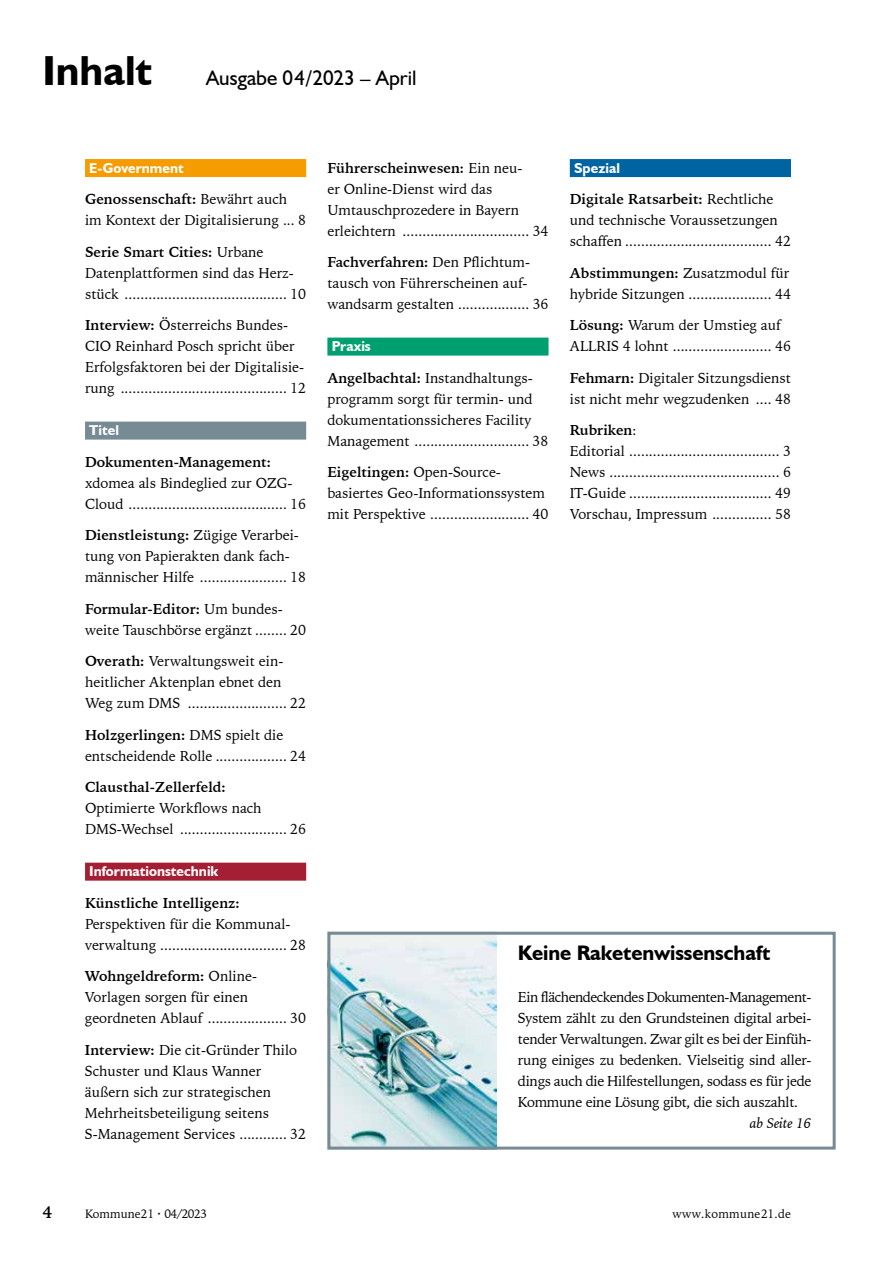
<style>
.page{position:relative;width:893px;height:1263px;background:#fff}
.page>*{position:absolute;margin:0;border:0;box-sizing:border-box;transform-origin:0 0}
.t1{font:700 42px "Humanist 521 BT";color:#000}
.t2{font:700 21px "Humanist 521 BT";letter-spacing:-.005em;color:#000}
.t3{font:21px "Humanist 521 BT";color:#000}
.t4{font:700 16.5px "Iowan Old Style BT";color:#000}
.t5{font:14.25px/21px "Iowan Old Style BT";color:#000}
.t6{font:700 14.25px "Iowan Old Style BT";color:#000}
.t7{font:700 14.25px "Humanist 521 BT";color:#fff}
.t8{font:italic 14.25px "Iowan Old Style BT";letter-spacing:-.02em;color:#000}
.t9{font:12px "Iowan Old Style BT";color:#000}
.t10{font:12px "Iowan Old Style BT";letter-spacing:.02em;color:#000}
.s1{font-weight:700}
</style>
<div class="page">
<img style="left:331px;top:936px;width:166px;height:209px">
<div style="left:327px;top:932px;width:509px;height:217px;border:3px solid #778b95"></div>
<div style="left:85px;top:159px;width:221px;height:18px;background:#f59c00"></div>
<div style="left:85px;top:422px;width:221px;height:18px;background:#778b95"></div>
<div style="left:85px;top:863px;width:221px;height:18px;background:#a51f34"></div>
<div style="left:327px;top:338px;width:222px;height:18px;background:#009f6f"></div>
<div style="left:570px;top:159px;width:221px;height:18px;background:#0063a2"></div>
<h1 class="t1" style="left:43px;top:45px;width:111px">Inhalt</h1>
<h2 class="t3" style="left:206px;top:65px;width:212px">Ausgabe 04/2023 – April</h2>
<p class="t7" style="left:89px;top:159px;width:96px">E-Government</p>
<p class="t5" style="left:85px;top:189px;width:223px"><span class="s1">Genossenschaft:</span> Bewährt auch im Kontext der Digitalisierung ... 8</p>
<p class="t5" style="left:85px;top:241px;width:223px"><span class="s1">Serie Smart Cities:</span> Urbane<br>Datenplattformen sind das Herz&shy;stück ......................................... 10</p>
<p class="t5" style="left:85px;top:315px;width:223px"><span class="s1">Interview:</span> Österreichs Bundes-CIO Reinhard Posch spricht über Erfolgsfaktoren bei der Digitalisie&shy;rung .......................................... 12</p>
<p class="t7" style="left:89px;top:421px;width:31px">Titel</p>
<p class="t6" style="left:85px;top:453px;width:188px">Dokumenten-Management:</p>
<p class="t5" style="left:85px;top:472px;width:223px">xdomea als Bindeglied zur OZG-<br>Cloud ........................................ 16</p>
<p class="t5" style="left:85px;top:525px;width:223px"><span class="s1">Dienstleistung:</span> Zügige Verarbei&shy;tung von Papierakten dank fach&shy;männischer Hilfe ...................... 18</p>
<p class="t5" style="left:85px;top:598px;width:223px"><span class="s1">Formular-Editor:</span> Um bundes&shy;weite Tauschbörse ergänzt ........ 20</p>
<p class="t5" style="left:85px;top:651px;width:223px"><span class="s1">Overath:</span> Verwaltungsweit ein&shy;heitlicher Aktenplan ebnet den<br>Weg zum DMS ......................... 22</p>
<p class="t5" style="left:85px;top:724px;width:223px"><span class="s1">Holzgerlingen:</span> DMS spielt die entscheidende Rolle .................. 24</p>
<p class="t6" style="left:85px;top:778px;width:142px">Clausthal-Zellerfeld:</p>
<p class="t5" style="left:85px;top:798px;width:223px">Optimierte Workflows nach<br>DMS-Wechsel ........................... 26</p>
<p class="t7" style="left:89px;top:863px;width:131px">Informationstechnik</p>
<p class="t6" style="left:85px;top:894px;width:156px">Künstliche Intelligenz:</p>
<p class="t5" style="left:85px;top:913px;width:223px">Perspektiven für die Kommunal&shy;verwaltung ................................ 28</p>
<p class="t5" style="left:85px;top:966px;width:223px"><span class="s1">Wohngeldreform:</span> Online-<br>Vorlagen sorgen für einen geordneten Ablauf .................... 30</p>
<p class="t5" style="left:85px;top:1039px;width:223px"><span class="s1">Interview:</span> Die cit-Gründer Thilo<br>Schuster und Klaus Wanner äußern sich zur strategischen<br>Mehrheitsbeteiligung seitens<br>S-Management Services ............ 32</p>
<p class="t5" style="left:327px;top:157px;width:223px"><span class="s1">Führerscheinwesen:</span> Ein neu-<br>er Online-Dienst wird das Umtauschprozedere in Bayern erleichtern ................................ 34</p>
<p class="t5" style="left:327px;top:252px;width:223px"><span class="s1">Fachverfahren:</span> Den Pflichtum&shy;tausch von Führerscheinen auf&shy;wandsarm gestalten .................. 36</p>
<p class="t7" style="left:332px;top:337px;width:41px">Praxis</p>
<p class="t5" style="left:327px;top:367px;width:223px"><span class="s1">Angelbachtal:</span> Instandhaltungs&shy;programm sorgt für termin- und dokumentationssicheres Facility Management ............................. 38</p>
<p class="t5" style="left:327px;top:462px;width:223px"><span class="s1">Eigeltingen:</span> Open-Source&shy;basiertes Geo-Informationssystem mit Perspektive ......................... 40</p>
<p class="t7" style="left:574px;top:159px;width:47px">Spezial</p>
<p class="t5" style="left:570px;top:189px;width:223px"><span class="s1">Digitale Ratsarbeit:</span> Rechtliche und technische Voraussetzungen schaffen ..................................... 42</p>
<p class="t5" style="left:570px;top:262px;width:223px"><span class="s1">Abstimmungen:</span> Zusatzmodul für hybride Sitzungen ..................... 44</p>
<p class="t5" style="left:570px;top:315px;width:223px"><span class="s1">Lösung:</span> Warum der Umstieg auf<br>ALLRIS 4 lohnt ......................... 46</p>
<p class="t5" style="left:570px;top:367px;width:223px"><span class="s1">Fehmarn:</span> Digitaler Sitzungsdienst ist nicht mehr wegzudenken .... 48</p>
<p class="t5" style="left:570px;top:420px;width:223px"><span class="s1">Rubriken</span>:<br>Editorial ...................................... 3<br>News ........................................... 6<br>IT-Guide .................................... 49<br>Vorschau, Impressum ............... 58</p>
<h2 class="t2" style="left:518px;top:940px;width:254px">Keine Raketenwissenschaft</h2>
<p class="t5" style="left:518px;top:987px;width:295px;text-align:justify">Ein flächendeckendes Dokumenten-Management-System zählt zu den Grundsteinen digital arbei&shy;tender Verwaltungen. Zwar gilt es bei der Einfüh&shy;rung einiges zu bedenken. Vielseitig sind aller&shy;dings auch die Hilfestellungen, sodass es für jede Kommune eine Lösung gibt, die sich auszahlt.</p>
<p class="t8" style="left:750px;top:1115px;width:63px">ab Seite 16</p>
<p class="t4" style="left:43px;top:1202px;width:11px">4</p>
<p class="t9" style="left:85px;top:1206px;width:123px">Kommune21 · 04/2023</p>
<p class="t10" style="left:673px;top:1206px;width:120px">www.kommune21.de</p>
</div>
